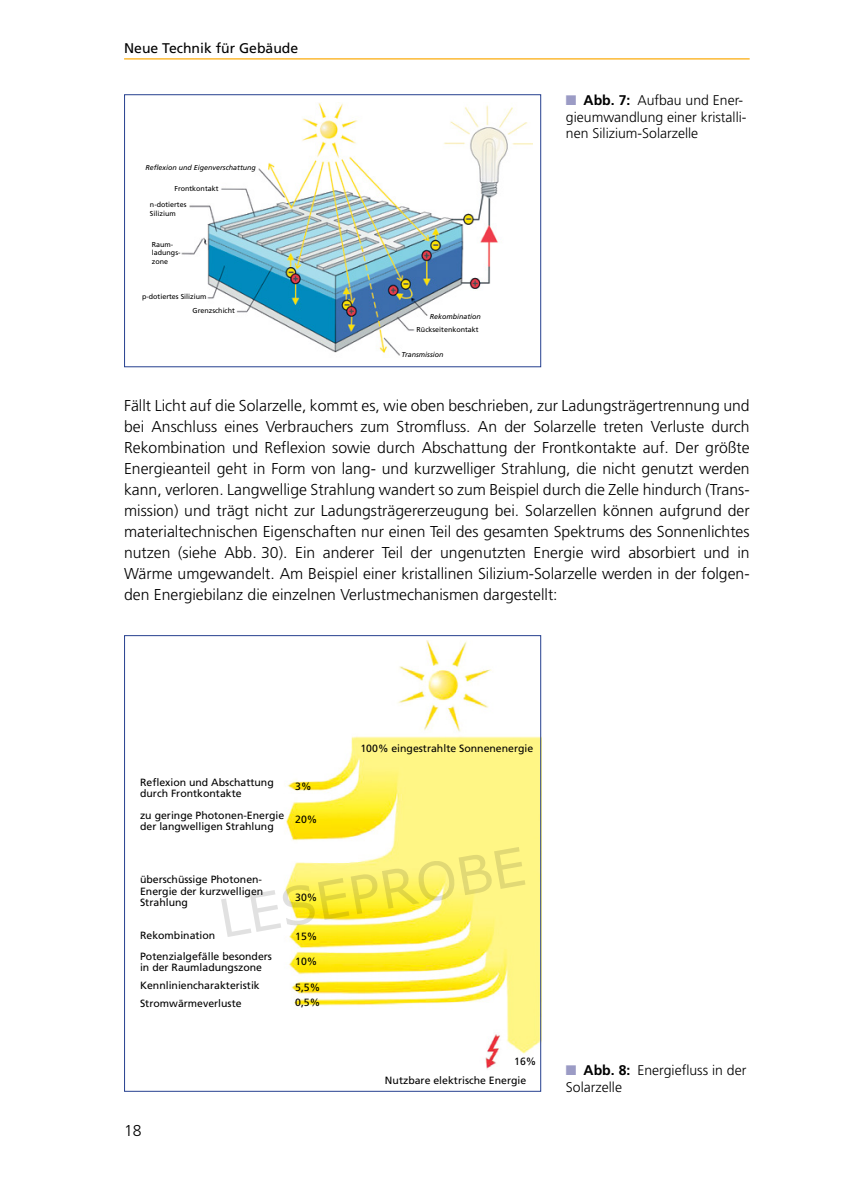
<style>
.page{position:relative;width:844px;height:1191px;background:#fff}
.page>*{position:absolute;margin:0;border:0;box-sizing:border-box;transform-origin:0 0}
.t1{font:52.5px "Verdana";color:rgb(0 0 0/.12)}
.t2{font:300 15.75px/21px "Frutiger LT Std";color:#000;text-align:justify}
.t3{font:300 14px/16.6px "Frutiger LT Std";color:#000}
.t4{font:14px "Frutiger LT Std";color:#000}
.t5{font:10.5px/11.4px "Frutiger LT Std";color:#000}
.t6{font:7.17px/8.6px "Frutiger LT Std";color:#000}
.t7{font:italic 7.17px "Frutiger LT Std";color:#000}
.s1{color:#9b9bc5}
.s2{font-weight:700}
</style>
<div class="page">
<hr style="left:124px;top:58px;width:625px;height:2px;background:#fcaf17">
<img style="left:181px;top:102px;width:352px;height:254px">
<div style="left:124px;top:94px;width:417px;height:273px;border:1px solid #25408f"></div>
<img style="left:285px;top:640px;width:254px;height:429px">
<p class="t4" style="left:124px;top:40px;width:176px">Neue Technik für Gebäude</p>
<p class="t7" style="left:145px;top:163px;width:112px">Reflexion und Eigenverschattung</p>
<p class="t6" style="left:174px;top:184px;width:46px">Frontkontakt</p>
<p class="t6" style="left:150px;top:201px;width:38px">n-dotiertes<br>Silizium</p>
<p class="t6" style="left:152px;top:240px;width:30px">Raum&shy;ladungs&shy;zone</p>
<p class="t6" style="left:192px;top:290px;width:44px;line-height:13.7px;text-indent:-50px">p-dotiertes Silizium<br>Grenzschicht</p>
<p class="t7" style="left:429px;top:312px;width:53px">Rekombination</p>
<p class="t7" style="left:401px;top:350px;width:43px">Transmission</p>
<p class="t6" style="left:416px;top:325px;width:63px">Rückseitenkontakt</p>
<p class="t3" style="left:566px;top:92px;width:182px"><span class="s1">■</span> <span class="s2">Abb. 7:</span> Aufbau und Ener&shy;gieumwandlung einer kristalli&shy;nen Silizium-Solarzelle</p>
<p class="t2" style="left:124px;top:395px;width:627px">Fällt Licht auf die Solarzelle, kommt es, wie oben beschrieben, zur Ladungsträgertrennung und bei Anschluss eines Verbrauchers zum Stromfluss. An der Solarzelle treten Verluste durch Rekombination und Reflexion sowie durch Abschattung der Frontkontakte auf. Der größte Energieanteil geht in Form von lang- und kurzwelliger Strahlung, die nicht genutzt werden kann, verloren. Langwellige Strahlung wandert so zum Beispiel durch die Zelle hindurch (Trans&shy;mission) und trägt nicht zur Ladungsträgererzeugung bei. Solarzellen können aufgrund der materialtechnischen Eigenschaften nur einen Teil des gesamten Spektrums des Sonnenlichtes nutzen (siehe Abb. 30). Ein anderer Teil der ungenutzten Energie wird absorbiert und in Wärme umgewandelt. Am Beispiel einer kristallinen Silizium-Solarzelle werden in der folgen&shy;den Energiebilanz die einzelnen Verlustmechanismen dargestellt:</p>
<p class="t5" style="left:140px;top:776px;width:135px">Reflexion und Abschattung durch Frontkontakte</p>
<p class="t5" style="left:140px;top:809px;width:146px">zu geringe Photonen-Energie der langwelligen Strahlung</p>
<p class="t5" style="left:295px;top:780px;width:18px">3%</p>
<p class="t5" style="left:295px;top:813px;width:24px">20%</p>
<p class="t5" style="left:360px;top:742px;width:174px">100% eingestrahlte Sonnenenergie</p>
<h1 class="t1" style="left:213px;top:883px;width:312px;rotate:-10deg">LESEPROBE</h1>
<p class="t5" style="left:140px;top:874px;width:125px;text-align:justify">überschüssige Photonen-Energie der kurzwelligen Strahlung</p>
<p class="t5" style="left:140px;top:925px;width:133px;line-height:20.1px">Rekombination<br>Potenzialgefälle besonders</p>
<p class="t5" style="left:140px;top:958px;width:123px;line-height:18.2px">in der Raumladungszone<br>Kennliniencharakteristik<br>Stromwärmeverluste</p>
<p class="t5" style="left:295px;top:892px;width:24px">30%</p>
<p class="t5" style="left:295px;top:930px;width:24px">15%</p>
<p class="t5" style="left:295px;top:956px;width:24px">10%</p>
<p class="t5" style="left:295px;top:979px;width:27px;line-height:15.2px">5,5%<br>0,5%</p>
<p class="t5" style="left:514px;top:1055px;width:24px">16%</p>
<p class="t2" style="left:124px;top:1120px;width:19px">18</p>
<p class="t5" style="left:385px;top:1075px;width:143px">Nutzbare elektrische Energie</p>
<p class="t3" style="left:566px;top:1062px;width:182px"><span class="s1">■</span> <span class="s2">Abb. 8:</span> Energiefluss in der<br>Solarzelle</p>
</div>
